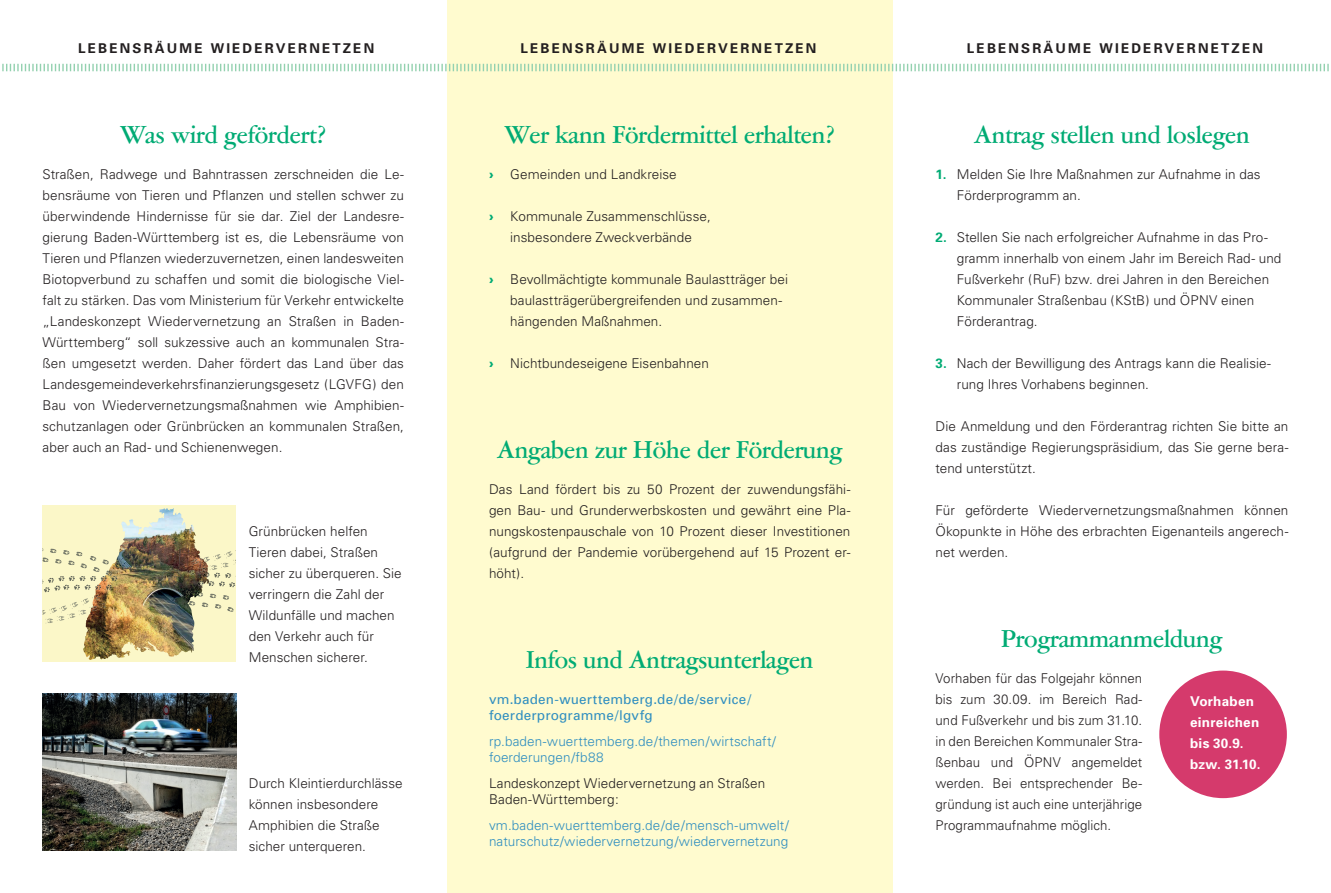
<style>
.page{position:relative;width:1331px;height:893px;background:#fff}
.page>*{position:absolute;margin:0;border:0;box-sizing:border-box;transform-origin:0 0}
.t1{font:500 24px "Garamont Amsterdam BQ";color:#00ab74}
.t2{font:300 13.5px/21px "Univers";letter-spacing:.005em;color:#231f20}
.t3{font:300 13.5px/16.5px "Univers";letter-spacing:.005em;color:#2f8ec0}
.t4{font:700 13.5px "Univers";letter-spacing:.16em;color:#231f20}
.t5{font:13.5px/16.5px "Univers";letter-spacing:.015em;color:#2f8ec0}
.t6{font:700 13.5px/21px "Univers";letter-spacing:.015em;color:#fff}
.s1{font-weight:900;color:#00ab74}
.s2{font-weight:700;color:#00ab74}
</style>
<div class="page">
<div style="left:447px;top:0;width:446px;height:893px;background:#fffbcf"></div>
<svg style="left:2px;top:63px;width:1327px;height:9px"></svg>
<div style="left:1159px;top:671px;width:128px;height:127px;background:#d53a6c;border-radius:50%"></div>
<img style="left:43px;top:505px;width:193px;height:157px">
<img style="left:108px;top:508px;width:56px;height:67px">
<svg style="left:186px;top:549px;width:50px;height:63px;background:#c3bb96"></svg>
<img style="left:43px;top:547px;width:79px;height:76px">
<img style="left:43px;top:694px;width:193px;height:156px">
<p class="t4" style="left:78px;top:40px;width:297px">LEBENSRÄUME WIEDERVERNETZEN</p>
<p class="t4" style="left:520px;top:40px;width:297px">LEBENSRÄUME WIEDERVERNETZEN</p>
<p class="t4" style="left:967px;top:40px;width:297px">LEBENSRÄUME WIEDERVERNETZEN</p>
<h1 class="t1" style="left:120px;top:120px;width:208px">Was wird gefördert?</h1>
<p class="t2" style="left:43px;top:163px;width:363px;text-align:justify">Straßen, Radwege und Bahntrassen zerschneiden die Le&shy;bensräume von Tieren und Pflanzen und stellen schwer zu überwindende Hindernisse für sie dar. Ziel der Landesre&shy;gierung Baden-Württemberg ist es, die Lebensräume von Tieren und Pflanzen wiederzuvernetzen, einen landesweiten Biotopverbund zu schaffen und somit die biologische Viel&shy;falt zu stärken. Das vom Ministerium für Verkehr entwickelte „Landeskonzept Wiedervernetzung an Straßen in Baden-Württemberg“ soll sukzessive auch an kommunalen Stra&shy;ßen umgesetzt werden. Daher fördert das Land über das Landesgemeindeverkehrsfinanzierungsgesetz (LGVFG) den Bau von Wiedervernetzungsmaßnahmen wie Amphibien&shy;schutzanlagen oder Grünbrücken an kommunalen Straßen, aber auch an Rad- und Schienenwegen.</p>
<p class="t2" style="left:249px;top:520px;width:155px">Grünbrücken helfen<br>Tieren dabei, Straßen sicher zu überqueren. Sie verringern die Zahl der<br>Wildunfälle und machen den Verkehr auch für<br>Menschen sicherer.</p>
<p class="t2" style="left:249px;top:772px;width:155px">Durch Kleintierdurchlässe können insbesondere<br>Amphibien die Straße sicher unterqueren.</p>
<h1 class="t1" style="left:504px;top:120px;width:332px">Wer kann Fördermittel erhalten?</h1>
<p class="t2" style="left:489px;top:163px;width:189px"><span class="s1">›</span> Gemeinden und Landkreise</p>
<p class="t2" style="left:489px;top:205px;width:223px;text-align:center"><span class="s1">›</span> Kommunale Zusammenschlüsse, insbesondere Zweckverbände</p>
<p class="t2" style="left:510px;top:268px;width:279px;text-indent:-21px"><span class="s1">›</span> Bevollmächtigte kommunale Baulastträger bei baulastträgerübergreifenden und zusammen&shy;hängenden Maßnahmen.</p>
<p class="t2" style="left:489px;top:352px;width:222px"><span class="s1">›</span> Nichtbundeseigene Eisenbahnen</p>
<h1 class="t1" style="left:497px;top:435px;width:346px">Angaben zur Höhe der Förderung</h1>
<p class="t2" style="left:489px;top:478px;width:363px;text-align:justify">Das Land fördert bis zu 50 Prozent der zuwendungsfähi&shy;gen Bau- und Grunderwerbskosten und gewährt eine Pla&shy;nungskostenpauschale von 10 Prozent dieser Investitionen (aufgrund der Pandemie vorübergehend auf 15 Prozent er&shy;höht).</p>
<h1 class="t1" style="left:526px;top:645px;width:289px">Infos und Antragsunterlagen</h1>
<p class="t5" style="left:489px;top:691px;width:264px">vm.baden-wuerttemberg.de/de/service/ foerderprogramme/lgvfg</p>
<p class="t3" style="left:489px;top:732px;width:288px">rp.baden-wuerttemberg.de/themen/wirtschaft/ foerderungen/fb88</p>
<p class="t2" style="left:489px;top:774px;width:278px;line-height:16.5px">Landeskonzept Wiedervernetzung an Straßen<br>Baden-Württemberg:</p>
<p class="t3" style="left:489px;top:816px;width:301px">vm.baden-wuerttemberg.de/de/mensch-umwelt/ naturschutz/wiedervernetzung/wiedervernetzung</p>
<h1 class="t1" style="left:974px;top:120px;width:277px">Antrag stellen und loslegen</h1>
<p class="t2" style="left:957px;top:163px;width:305px;text-indent:-21px"><span class="s2">1.</span> Melden Sie Ihre Maßnahmen zur Aufnahme in das<br>Förderprogramm an.</p>
<p class="t2" style="left:957px;top:226px;width:326px;text-indent:-21px"><span class="s2">2.</span> Stellen Sie nach erfolgreicher Aufnahme in das Pro&shy;gramm innerhalb von einem Jahr im Bereich Rad- und Fußverkehr (RuF) bzw. drei Jahren in den Bereichen Kommunaler Straßenbau (KStB) und ÖPNV einen Förderantrag.</p>
<p class="t2" style="left:957px;top:352px;width:316px;text-indent:-21px"><span class="s2">3.</span> Nach der Bewilligung des Antrags kann die Realisie&shy;rung Ihres Vorhabens beginnen.</p>
<p class="t2" style="left:935px;top:415px;width:354px;text-align:justify">Die Anmeldung und den Förderantrag richten Sie bitte an das zuständige Regierungspräsidium, das Sie gerne bera&shy;tend unterstützt.</p>
<p class="t2" style="left:935px;top:499px;width:354px;text-align:justify">Für geförderte Wiedervernetzungsmaßnahmen können Ökopunkte in Höhe des erbrachten Eigenanteils angerech&shy;net werden.</p>
<h1 class="t1" style="left:1001px;top:624px;width:222px">Programmanmeldung</h1>
<p class="t2" style="left:935px;top:667px;width:208px;text-align:justify">Vorhaben für das Folgejahr können bis zum 30.09. im Bereich Rad&shy;und Fußverkehr und bis zum 31.10. in den Bereichen Kommunaler Stra&shy;ßenbau und ÖPNV angemeldet werden. Bei entsprechender Be&shy;gründung ist auch eine unterjährige Programmaufnahme möglich.</p>
<p class="t6" style="left:1190px;top:690px;width:72px">Vorhaben einreichen bis 30.9. bzw. 31.10.</p>
</div>
